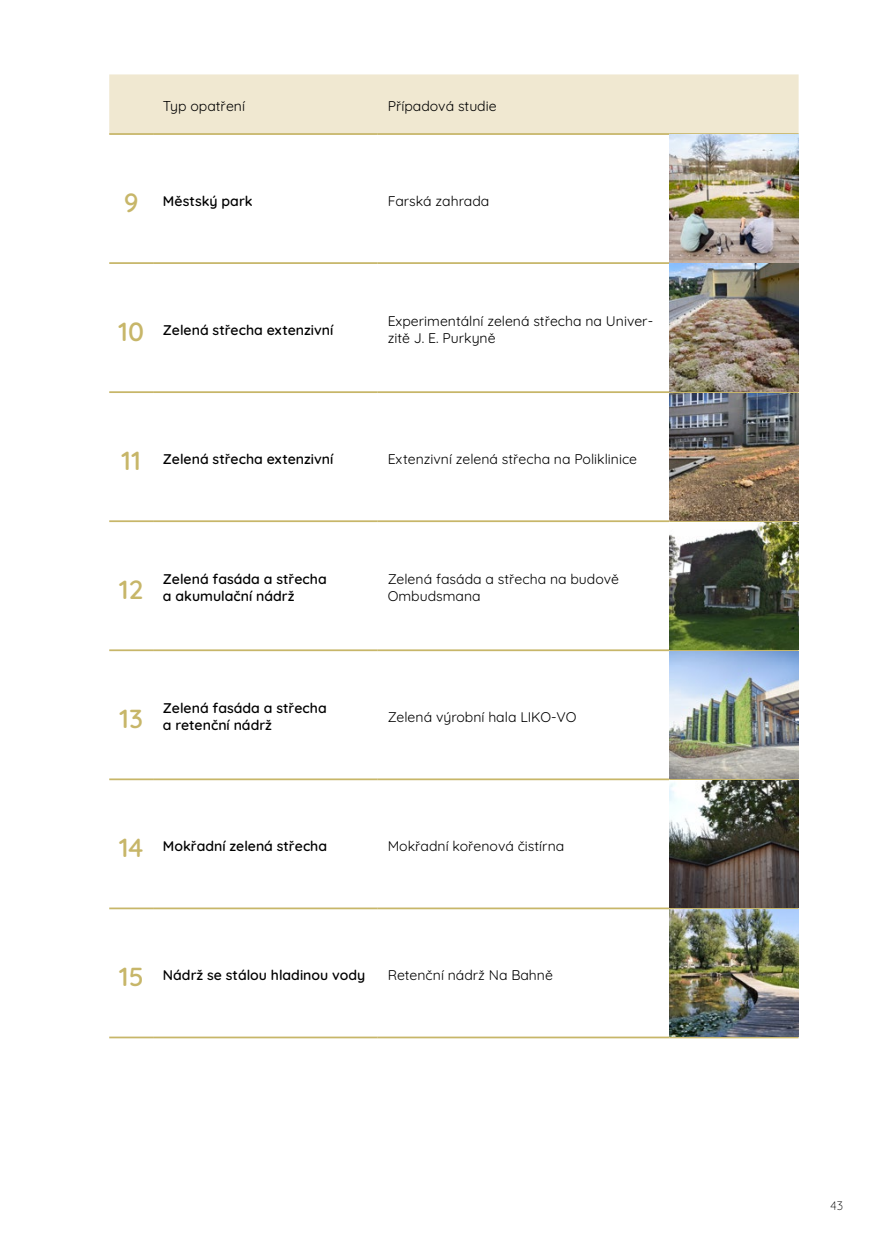
<style>
.page{position:relative;width:874px;height:1241px;background:#fff}
.page>*{position:absolute;margin:0;border:0;box-sizing:border-box;transform-origin:0 0}
.tabulkovy_text{font:600 26.25px "Quicksand";color:#c7b669}
.tabulkovy_text-2{font:14px/16.8px "Quicksand";color:#000}
.tabulkovy_text-3{font:600 14px/16.8px "Quicksand";color:#000}
.t1{font:300 12.25px "Quicksand";color:#000}
</style>
<div class="page">
<div style="left:109px;top:74px;width:689px;height:59px;background:#f0e8d1"></div>
<hr style="left:109px;top:262px;width:44px;height:2px;background:#c7b669">
<hr style="left:153px;top:262px;width:224px;height:2px;background:#c7b669">
<hr style="left:377px;top:262px;width:292px;height:2px;background:#c7b669">
<hr style="left:669px;top:262px;width:129px;height:2px;background:#c7b669">
<hr style="left:109px;top:391px;width:44px;height:2px;background:#c7b669">
<hr style="left:153px;top:391px;width:224px;height:2px;background:#c7b669">
<hr style="left:377px;top:391px;width:292px;height:2px;background:#c7b669">
<hr style="left:669px;top:391px;width:129px;height:2px;background:#c7b669">
<hr style="left:109px;top:520px;width:44px;height:2px;background:#c7b669">
<hr style="left:153px;top:520px;width:224px;height:2px;background:#c7b669">
<hr style="left:377px;top:520px;width:292px;height:2px;background:#c7b669">
<hr style="left:669px;top:520px;width:129px;height:2px;background:#c7b669">
<hr style="left:109px;top:649px;width:44px;height:2px;background:#c7b669">
<hr style="left:153px;top:649px;width:224px;height:2px;background:#c7b669">
<hr style="left:377px;top:649px;width:292px;height:2px;background:#c7b669">
<hr style="left:669px;top:649px;width:129px;height:2px;background:#c7b669">
<hr style="left:109px;top:778px;width:44px;height:2px;background:#c7b669">
<hr style="left:153px;top:778px;width:224px;height:2px;background:#c7b669">
<hr style="left:377px;top:778px;width:292px;height:2px;background:#c7b669">
<hr style="left:669px;top:778px;width:129px;height:2px;background:#c7b669">
<hr style="left:109px;top:907px;width:44px;height:2px;background:#c7b669">
<hr style="left:153px;top:907px;width:224px;height:2px;background:#c7b669">
<hr style="left:377px;top:907px;width:292px;height:2px;background:#c7b669">
<hr style="left:669px;top:907px;width:129px;height:2px;background:#c7b669">
<hr style="left:109px;top:133px;width:44px;height:2px;background:#c7b669">
<hr style="left:153px;top:133px;width:224px;height:2px;background:#c7b669">
<hr style="left:377px;top:133px;width:292px;height:2px;background:#c7b669">
<hr style="left:669px;top:133px;width:129px;height:2px;background:#c7b669">
<hr style="left:109px;top:1036px;width:44px;height:2px;background:#c7b669">
<hr style="left:153px;top:1036px;width:224px;height:2px;background:#c7b669">
<hr style="left:377px;top:1036px;width:292px;height:2px;background:#c7b669">
<hr style="left:669px;top:1036px;width:129px;height:2px;background:#c7b669">
<img style="left:669px;top:135px;width:129px;height:127px">
<img style="left:669px;top:264px;width:129px;height:127px">
<img style="left:669px;top:393px;width:129px;height:127px">
<img style="left:669px;top:522px;width:129px;height:127px">
<img style="left:669px;top:651px;width:129px;height:127px">
<img style="left:669px;top:780px;width:129px;height:127px">
<img style="left:669px;top:909px;width:129px;height:127px">
<p class="tabulkovy_text-2" style="left:163px;top:96px;width:83px">Typ opatření</p>
<p class="tabulkovy_text-2" style="left:387px;top:96px;width:110px">Případová studie</p>
<p class="tabulkovy_text" style="left:124px;top:182px;width:16px">9</p>
<p class="tabulkovy_text-3" style="left:163px;top:191px;width:91px">Městský park</p>
<p class="tabulkovy_text-2" style="left:387px;top:191px;width:103px">Farská zahrada</p>
<p class="tabulkovy_text" style="left:118px;top:311px;width:28px">10</p>
<p class="tabulkovy_text-3" style="left:163px;top:320px;width:172px">Zelená střecha extenzivní</p>
<p class="tabulkovy_text-2" style="left:387px;top:311px;width:267px">Experimentální zelená střecha na Univer&shy;zitě J. E. Purkyně</p>
<p class="tabulkovy_text" style="left:121px;top:440px;width:22px">11</p>
<p class="tabulkovy_text-3" style="left:163px;top:449px;width:172px">Zelená střecha extenzivní</p>
<p class="tabulkovy_text-2" style="left:387px;top:449px;width:251px">Extenzivní zelená střecha na Poliklinice</p>
<p class="tabulkovy_text" style="left:119px;top:569px;width:26px">12</p>
<p class="tabulkovy_text-3" style="left:163px;top:569px;width:165px">Zelená fasáda a střecha a akumulační nádrž</p>
<p class="tabulkovy_text-2" style="left:387px;top:569px;width:233px">Zelená fasáda a střecha na budově<br>Ombudsmana</p>
<p class="tabulkovy_text" style="left:119px;top:698px;width:26px">13</p>
<p class="tabulkovy_text-3" style="left:163px;top:698px;width:165px">Zelená fasáda a střecha a retenční nádrž</p>
<p class="tabulkovy_text-2" style="left:387px;top:707px;width:190px">Zelená výrobní hala LIKO-VO</p>
<p class="tabulkovy_text" style="left:119px;top:827px;width:26px">14</p>
<p class="tabulkovy_text-3" style="left:163px;top:836px;width:165px">Mokřadní zelená střecha</p>
<p class="tabulkovy_text-2" style="left:387px;top:836px;width:178px">Mokřadní kořenová čistírna</p>
<p class="tabulkovy_text" style="left:119px;top:956px;width:26px">15</p>
<p class="tabulkovy_text-3" style="left:163px;top:965px;width:204px">Nádrž se stálou hladinou vody</p>
<p class="tabulkovy_text-2" style="left:387px;top:965px;width:167px">Retenční nádrž Na Bahně</p>
<p class="t1" style="left:830px;top:1195px;width:14px">43</p>
</div>
